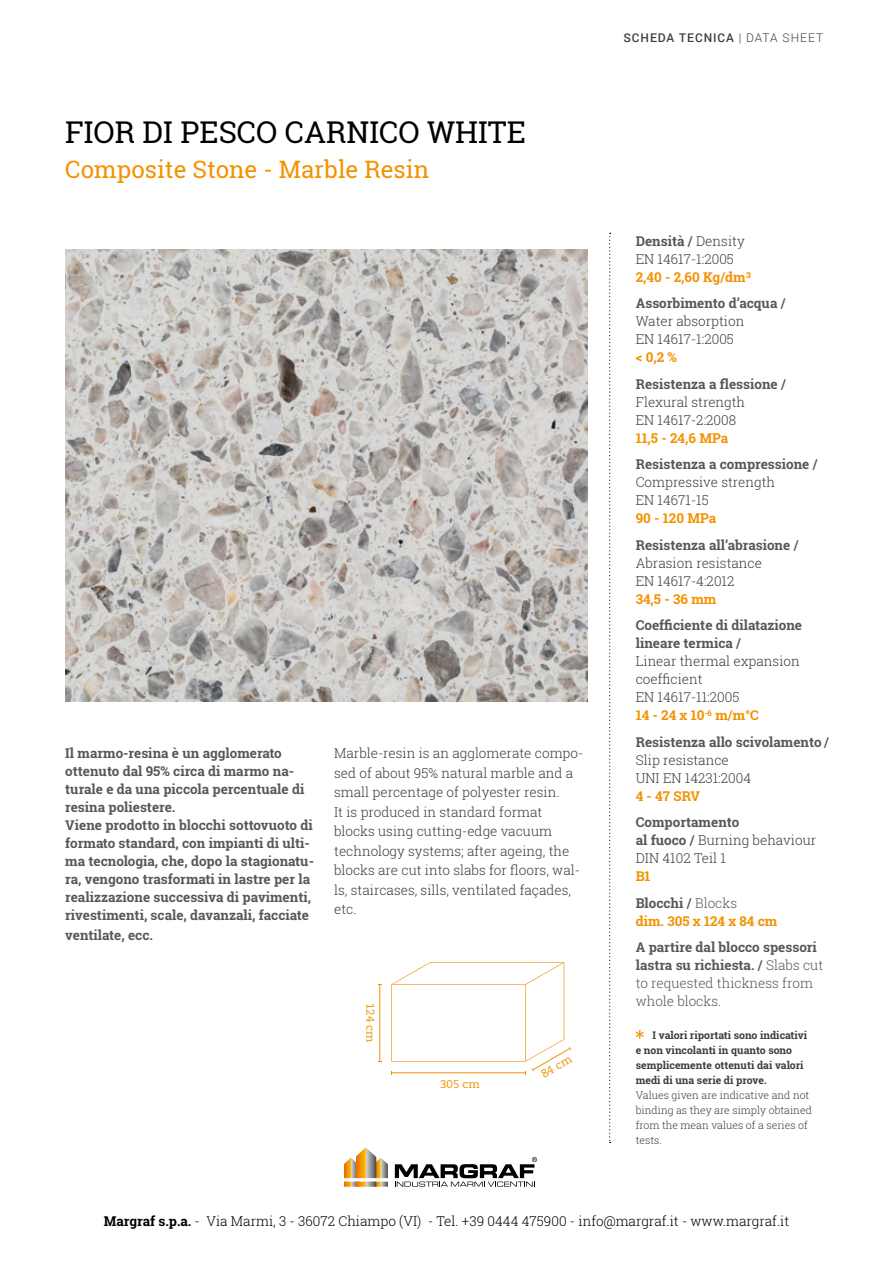
<style>
.page{position:relative;width:893px;height:1263px;background:#fff}
.page>*{position:absolute;margin:0;border:0;box-sizing:border-box;transform-origin:0 0}
.t1{font:30px "Roboto Slab";color:#000}
.t2{font:24px "Roboto Slab";color:#f39200}
.t3{font:700 13.5px/18px "Roboto Slab";color:#575756}
.t4{font:300 13.5px/18px "Roboto Slab";color:#3c3c3b}
.t5{font:300 13.5px "Roboto Slab";color:#000}
.t6{font:700 13.5px "Roboto Slab";color:#f39200}
.t7{font:500 12px "Roboto";letter-spacing:.08em;color:#3c3c3b}
.t8{font:11.4px "Caecilia LT Std";color:#f39200}
.t9{font:700 10.5px/15px "Roboto Slab";color:#3c3c3b}
.t10{font:300 10.5px/15px "Roboto Slab";color:#3c3c3b}
.s1{font-weight:300}
.s2{font-weight:700;color:#575756}
.s3{font-weight:700;color:#f39200}
.s4{color:#f39200}
.s5{font-weight:700}
</style>
<div class="page">
<svg style="left:344px;top:1147px;width:44px;height:40px"></svg>
<svg style="left:395px;top:1157px;width:142px;height:30px"></svg>
<svg style="left:609px;top:233px;width:2px;height:910px"></svg>
<svg style="left:636px;top:1030px;width:8px;height:8px"></svg>
<img style="left:65px;top:250px;width:522px;height:451px">
<hr style="left:379px;top:985px;width:1px;height:76px;background:#f39200">
<svg style="left:391px;top:962px;width:180px;height:113px"></svg>
<h1 class="t1" style="left:65px;top:112px;width:462px">FIOR DI PESCO CARNICO WHITE</h1>
<h2 class="t2" style="left:65px;top:153px;width:365px">Composite Stone - Marble Resin</h2>
<p class="t3" style="left:65px;top:744px;width:250px">Il marmo-resina è un agglomerato ottenuto dal 95% circa di marmo na&shy;turale e da una piccola percentuale di resina poliestere.<br>Viene prodotto in blocchi sottovuoto di formato standard, con impianti di ulti&shy;ma tecnologia, che, dopo la stagionatu&shy;ra, vengono trasformati in lastre per la realizzazione successiva di pavimenti, rivestimenti, scale, davanzali, facciate</p>
<p class="t3" style="left:65px;top:926px;width:89px">ventilate, ecc.</p>
<p class="t4" style="left:334px;top:743px;width:251px;line-height:19.5px">Marble-resin is an agglomerate compo&shy;sed of about 95% natural marble and a small percentage of polyester resin.<br>It is produced in standard format blocks using cutting-edge vacuum technology systems; after ageing, the blocks are cut into slabs for floors, wal&shy;ls, staircases, sills, ventilated façades, etc.</p>
<p class="t8" style="left:377px;top:1003px;width:41px;rotate:90deg">124 cm</p>
<p class="t8" style="left:440px;top:1077px;width:41px">305 cm</p>
<p class="t8" style="left:539px;top:1068px;width:35px;rotate:-30deg">84 cm</p>
<p class="t7" style="left:623px;top:29px;width:201px">SCHEDA TECNICA <span class="s1">| DATA SHEET</span></p>
<p class="t4" style="left:636px;top:232px;width:111px"><span class="s2">Densità /</span> Density<br>EN 14617-1:2005</p>
<p class="t6" style="left:636px;top:268px;width:117px">2,40 - 2,60 Kg/dm³</p>
<p class="t3" style="left:636px;top:294px;width:151px">Assorbimento d’acqua /</p>
<p class="t4" style="left:636px;top:312px;width:110px">Water absorption<br>EN 14617-1:2005</p>
<p class="t6" style="left:636px;top:348px;width:43px">&lt; 0,2 %</p>
<p class="t3" style="left:636px;top:375px;width:152px">Resistenza a flessione /</p>
<p class="t4" style="left:636px;top:393px;width:111px">Flexural strength<br>EN 14617-2:2008</p>
<p class="t6" style="left:636px;top:429px;width:94px">11,5 - 24,6 MPa</p>
<p class="t3" style="left:636px;top:455px;width:183px">Resistenza a compressione /</p>
<p class="t4" style="left:636px;top:473px;width:141px">Compressive strength<br>EN 14671-15</p>
<p class="t6" style="left:636px;top:509px;width:82px">90 - 120 MPa</p>
<p class="t3" style="left:636px;top:536px;width:164px">Resistenza all’abrasione /</p>
<p class="t4" style="left:636px;top:554px;width:128px">Abrasion resistance<br>EN 14617-4:2012</p>
<p class="t6" style="left:636px;top:590px;width:82px">34,5 - 36 mm</p>
<p class="t3" style="left:636px;top:616px;width:168px">Coefficiente di dilatazione lineare termica /</p>
<p class="t4" style="left:636px;top:652px;width:166px">Linear thermal expansion coefficient<br>EN 14617-11:2005<br><span class="s3">14 - 24 x 10</span><sup>-6</sup> <span class="s3">m/m°C</span></p>
<p class="t3" style="left:636px;top:733px;width:195px">Resistenza allo scivolamento /</p>
<p class="t4" style="left:636px;top:751px;width:117px">Slip resistance<br>UNI EN 14231:2004</p>
<p class="t6" style="left:636px;top:787px;width:66px">4 - 47 SRV</p>
<p class="t4" style="left:636px;top:813px;width:182px"><span class="s2">Comportamento<br>al fuoco /</span> Burning behaviour<br>DIN 4102 Teil 1</p>
<p class="t3" style="left:636px;top:863px;width:103px;line-height:26.5px"><span class="s4">B1<br></span>Blocchi / <span class="s1">Blocks</span></p>
<p class="t6" style="left:636px;top:912px;width:143px">dim. 305 x 124 x 84 cm</p>
<p class="t3" style="left:636px;top:938px;width:189px">A partire dal blocco spessori lastra su richiesta. / <span class="s1">Slabs cut to requested thickness from whole blocks.</span></p>
<p class="t9" style="left:636px;top:1027px;width:173px;text-indent:17px">I valori riportati sono indicativi e non vincolanti in quanto sono semplicemente ottenuti dai valori medi di una serie di prove.</p>
<p class="t10" style="left:636px;top:1087px;width:178px">Values given are indicative and not binding as they are simply obtained from the mean values of a series of tests.</p>
<p class="t5" style="left:104px;top:1212px;width:687px"><span class="s5">Margraf s.p.a.</span> - Via Marmi, 3 - 36072 Chiampo (VI) - Tel. +39 0444 475900 - info@margraf.it - www.margraf.it</p>
</div>
